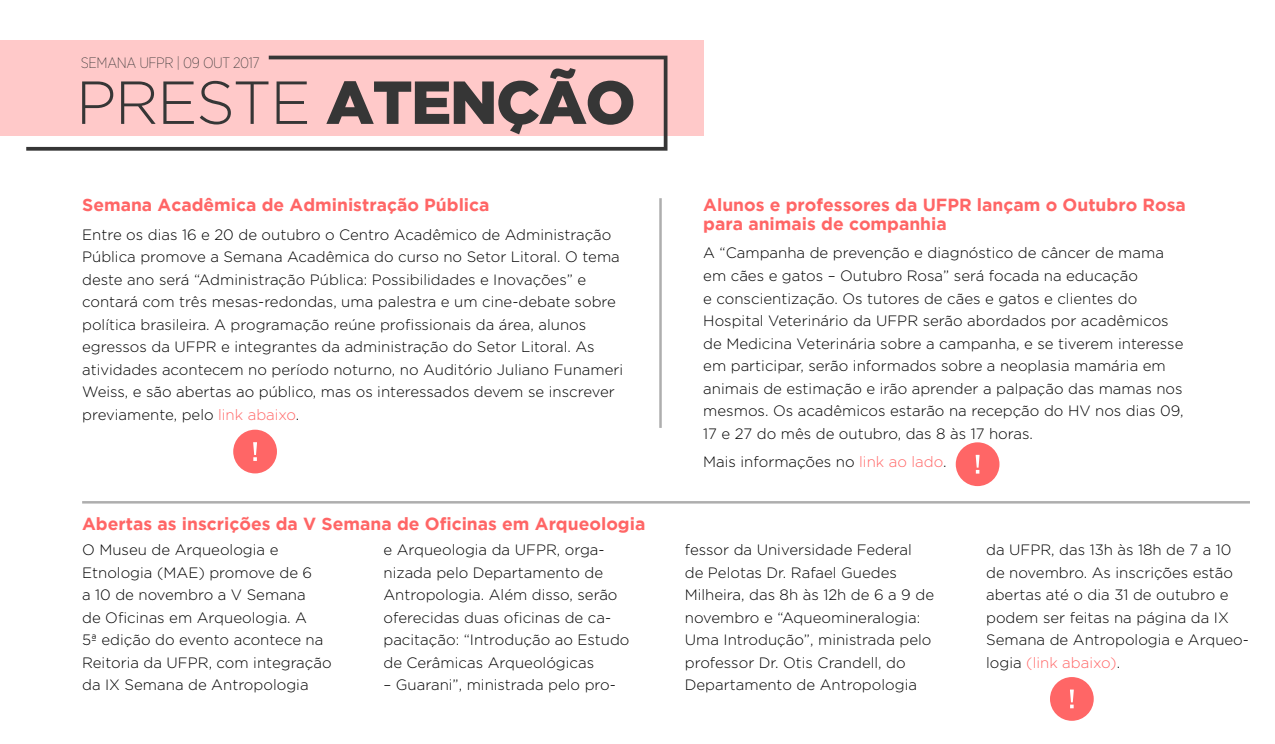
<style>
.page{position:relative;width:1275px;height:744px;background:#fff}
.page>*{position:absolute;margin:0;border:0;box-sizing:border-box;transform-origin:0 0}
.t1{font:700 17.5px/18.8px "Gotham";color:#f66}
.t2{font:300 15px/22.5px "Gotham";color:#000}
.t3{font:200 15px "Gotham Narrow";letter-spacing:-.025em;color:#363636}
.s1{color:#f66}
</style>
<div class="page">
<div style="left:0;top:41px;width:704px;height:95px;background:#ffc9c9"></div>
<svg style="left:26px;top:56px;width:642px;height:95px"></svg>
<hr style="left:659px;top:198px;width:3px;height:230px;background:#aeaeae">
<svg style="left:233px;top:430px;width:44px;height:43px"></svg>
<svg style="left:1050px;top:677px;width:44px;height:44px"></svg>
<hr style="left:82px;top:501px;width:1168px;height:2px;background:#aeaeae">
<svg style="left:956px;top:442px;width:43px;height:44px"></svg>
<p class="t3" style="left:81px;top:53px;width:180px">SEMANA UFPR | 09 OUT 2017</p>
<p class="t1" style="left:82px;top:195px;width:409px">Semana Acadêmica de Administração Pública</p>
<p class="t2" style="left:82px;top:223px;width:543px">Entre os dias 16 e 20 de outubro o Centro Acadêmico de Administração Pública promove a Semana Acadêmica do curso no Setor Litoral. O tema deste ano será “Administração Pública: Possibilidades e Inovações” e contará com três mesas-redondas, uma palestra e um cine-debate sobre política brasileira. A programação reúne profissionais da área, alunos egressos da UFPR e integrantes da administração do Setor Litoral. As atividades acontecem no período noturno, no Auditório Juliano Funameri Weiss, e são abertas ao público, mas os interessados devem se inscrever previamente, pelo <span class="s1">link abaixo</span>.</p>
<p class="t1" style="left:82px;top:513px;width:565px">Abertas as inscrições da V Semana de Oficinas em Arqueologia</p>
<p class="t2" style="left:82px;top:538px;width:251px">O Museu de Arqueologia e<br>Etnologia (MAE) promove de 6<br>a 10 de novembro a V Semana<br>de Oficinas em Arqueologia. A<br>5ª edição do evento acontece na<br>Reitoria da UFPR, com integração da IX Semana de Antropologia</p>
<p class="t2" style="left:383px;top:538px;width:248px">e Arqueologia da UFPR, orga&shy;nizada pelo Departamento de<br>Antropologia. Além disso, serão oferecidas duas oficinas de ca&shy;pacitação: “Introdução ao Estudo de Cerâmicas Arqueológicas</p>
<p class="t2" style="left:383px;top:673px;width:234px">– Guarani”, ministrada pelo pro-</p>
<p class="t1" style="left:703px;top:195px;width:484px">Alunos e professores da UFPR lançam o Outubro Rosa para animais de companhia</p>
<p class="t2" style="left:703px;top:241px;width:482px">A “Campanha de prevenção e diagnóstico de câncer de mama em cães e gatos – Outubro Rosa” será focada na educação<br>e conscientização. Os tutores de cães e gatos e clientes do Hospital Veterinário da UFPR serão abordados por acadêmicos de Medicina Veterinária sobre a campanha, e se tiverem interesse em participar, serão informados sobre a neoplasia mamária em animais de estimação e irão aprender a palpação das mamas nos mesmos. Os acadêmicos estarão na recepção do HV nos dias 09, 17 e 27 do mês de outubro, das 8 às 17 horas.</p>
<p class="t2" style="left:703px;top:450px;width:245px">Mais informações no <span class="s1">link ao lado</span>.</p>
<p class="t2" style="left:685px;top:538px;width:251px">fessor da Universidade Federal de Pelotas Dr. Rafael Guedes<br>Milheira, das 8h às 12h de 6 a 9 de novembro e “Aqueomineralogia:<br>Uma Introdução”, ministrada pelo professor Dr. Otis Crandell, do<br>Departamento de Antropologia</p>
<p class="t2" style="left:986px;top:538px;width:264px">da UFPR, das 13h às 18h de 7 a 10 de novembro. As inscrições estão abertas até o dia 31 de outubro e podem ser feitas na página da IX<br>Semana de Antropologia e Arqueo&shy;logia <span class="s1">(link abaixo)</span>.</p>
</div>
